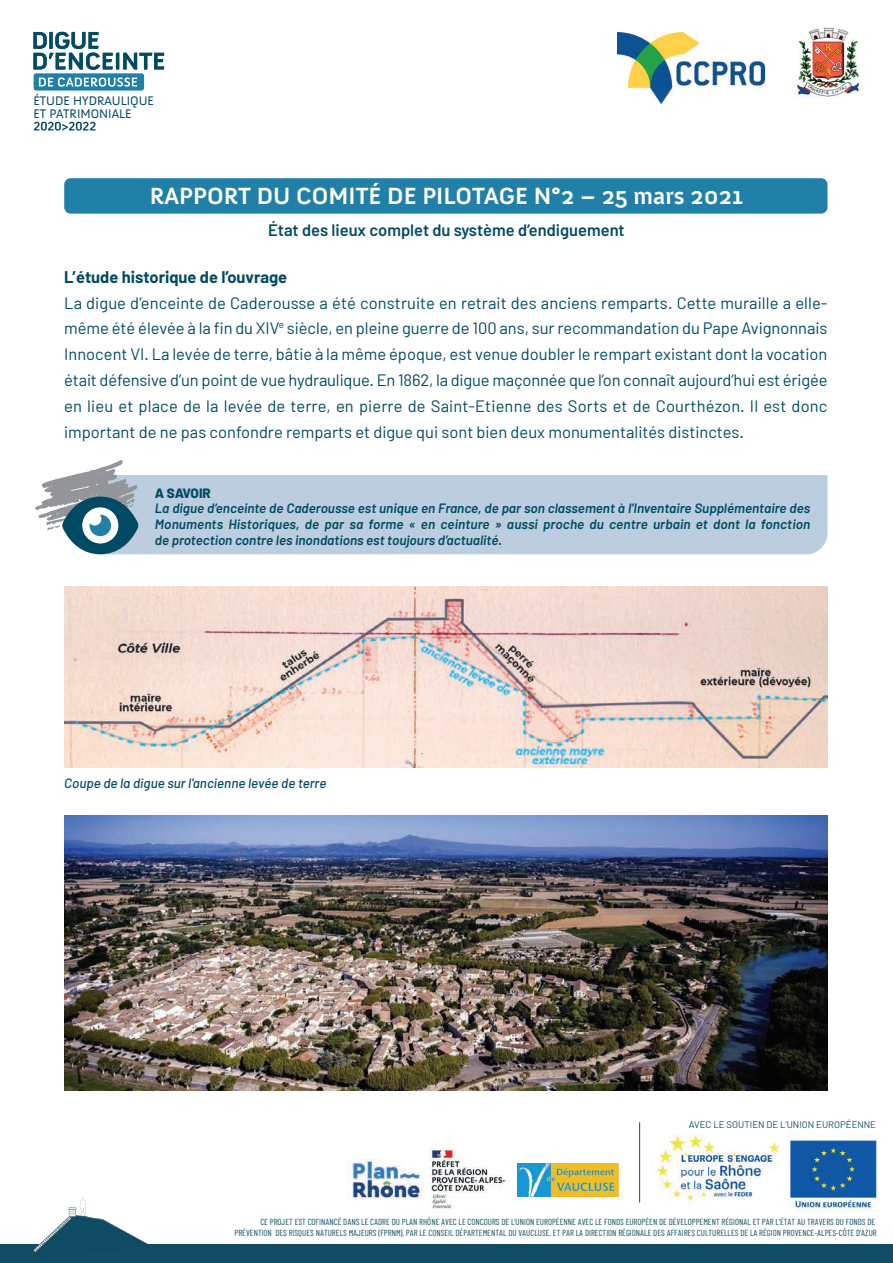
<style>
.page{position:relative;width:893px;height:1263px;background:#fff}
.page>*{position:absolute;margin:0;border:0;box-sizing:border-box;transform-origin:0 0}
.t1{font:700 24px "Anivers";color:#fff}
.t2{font:16.5px/25.8px "Barlow";color:#024b63;text-align:justify}
.t3{font:600 16.5px "Barlow";color:#024b63}
.t4{font:700 16.5px "Barlow";color:#024b63}
.t5{font:italic 600 13.5px/15.8px "Barlow";color:#004b63;text-align:justify}
.t6{font:italic 500 13.5px "Barlow";color:#004b63}
.t7{font:800 13.5px "Barlow";color:#004b63}
.t8{font:12.75px "Anivers";color:#024b63}
.t9{font:9.6px "Barlow";color:#134d64}
.t10{font:8.85px/10.5px "Barlow Condensed";color:#134d64;text-align:right}
</style>
<div class="page">
<img style="left:618px;top:33px;width:147px;height:71px">
<img style="left:796px;top:27px;width:63px;height:70px">
<div style="left:34px;top:73px;width:110px;height:18px;background:#2180a7;border-radius:3px"></div>
<svg style="left:39px;top:77px;width:98px;height:10px"></svg>
<svg style="left:33px;top:32px;width:131px;height:38px"></svg>
<svg style="left:34px;top:122px;width:62px;height:9px"></svg>
<div style="left:64px;top:178px;width:763px;height:36px;background:#2180a7;border-radius:6px"></div>
<img style="left:64px;top:587px;width:763px;height:181px">
<div style="left:138px;top:475px;width:689px;height:79px;background:#bbcdde"></div>
<svg style="left:35px;top:460px;width:103px;height:94px"></svg>
<img style="left:64px;top:815px;width:763px;height:275px">
<div style="left:0;top:1245px;width:893px;height:18px;background:#134d64"></div>
<svg style="left:33px;top:1197px;width:166px;height:55px"></svg>
<img style="left:347px;top:1159px;width:76px;height:40px">
<img style="left:517px;top:1163px;width:101px;height:34px">
<img style="left:788px;top:1138px;width:91px;height:74px">
<img style="left:651px;top:1135px;width:129px;height:71px">
<hr style="left:639px;top:1122px;width:1px;height:80px;background:#134d64">
<img style="left:429px;top:1148px;width:78px;height:61px">
<p class="t8" style="left:33px;top:93px;width:122px">ÉTUDE HYDRAULIQUE</p>
<p class="t8" style="left:33px;top:106px;width:100px">ET PATRIMONIALE</p>
<p class="t1" style="left:150px;top:182px;width:595px">RAPPORT DU COMITÉ DE PILOTAGE N°2 – 25 mars 2021</p>
<p class="t3" style="left:268px;top:220px;width:358px">État des lieux complet du système d’endiguement</p>
<p class="t4" style="left:64px;top:266px;width:225px">L’étude historique de l’ouvrage</p>
<p class="t2" style="left:64px;top:289px;width:765px">La digue d’enceinte de Caderousse a été construite en retrait des anciens remparts. Cette muraille a elle&shy;même été élevée à la fin du XIV<sup>e</sup> siècle, en pleine guerre de 100 ans, sur recommandation du Pape Avignonnais Innocent VI. La levée de terre, bâtie à la même époque, est venue doubler le rempart existant dont la vocation était défensive d’un point de vue hydraulique. En 1862, la digue maçonnée que l’on connaît aujourd’hui est érigée en lieu et place de la levée de terre, en pierre de Saint-Etienne des Sorts et de Courthézon. Il est donc important de ne pas confondre remparts et digue qui sont bien deux monumentalités distinctes.</p>
<p class="t7" style="left:155px;top:484px;width:58px">A SAVOIR</p>
<p class="t5" style="left:155px;top:500px;width:657px">La digue d’enceinte de Caderousse est unique en France, de par son classement à l’Inventaire Supplémentaire des Monuments Historiques, de par sa forme « en ceinture » aussi proche du centre urbain et dont la fonction de protection contre les inondations est toujours d’actualité.</p>
<p class="t6" style="left:64px;top:774px;width:264px">Coupe de la digue sur l'ancienne levée de terre</p>
<p class="t9" style="left:689px;top:1119px;width:188px">AVEC LE SOUTIEN DE L’UNION EUROPÉENNE</p>
<p class="t10" style="left:234px;top:1217px;width:644px">CE PROJET EST COFINANCÉ DANS LE CADRE DU PLAN RHÔNE AVEC LE CONCOURS DE L’UNION EUROPÉENNE AVEC LE FONDS EUROPÉEN DE DÉVELOPPEMENT RÉGIONAL ET PAR L’ÉTAT AU TRAVERS DU FONDS DE<br>PRÉVENTION DES RISQUES NATURELS MAJEURS (FPRNM), PAR LE CONSEIL DÉPARTEMENTAL DU VAUCLUSE, ET PAR LA DIRECTION RÉGIONALE DES AFFAIRES CULTURELLES DE LA RÉGION PROVENCE-ALPES-CÔTE D’AZUR</p>
</div>
